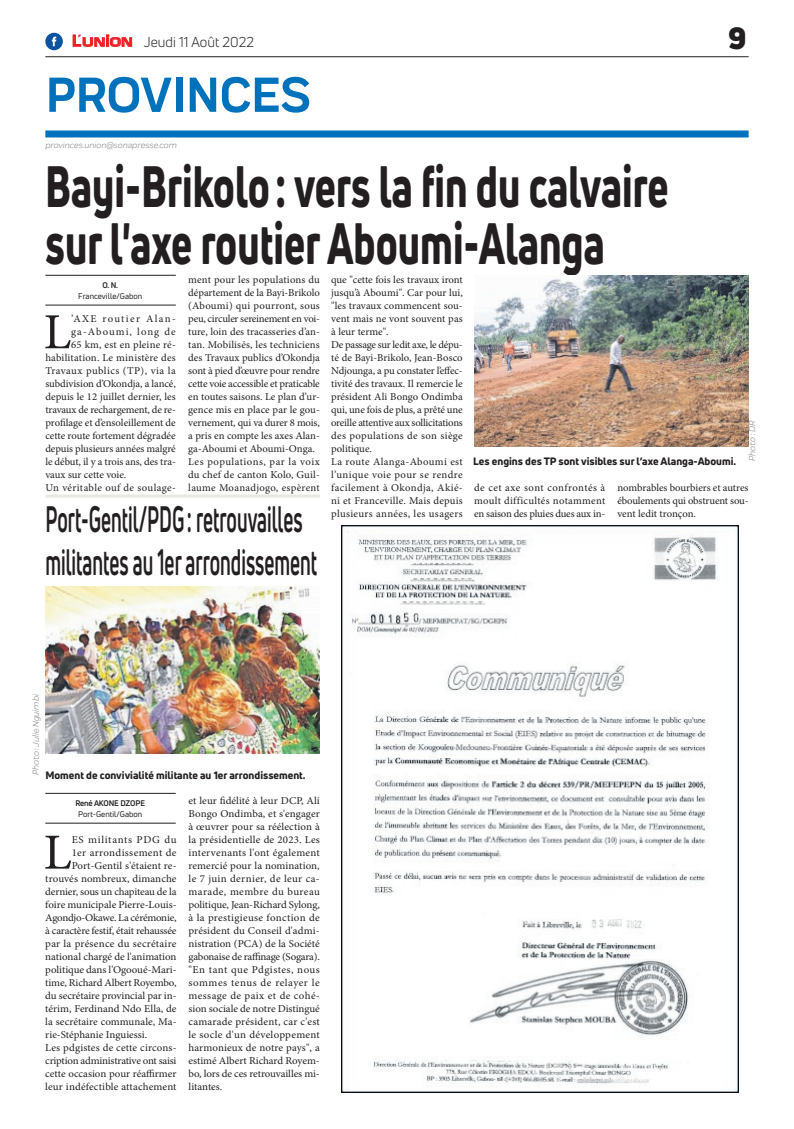
<style>
.page{position:relative;width:794px;height:1129px;background:#fff}
.page>*{position:absolute;margin:0;border:0;box-sizing:border-box;transform-origin:0 0}
.t1{font:800 57px/57px "Uni Neue";color:#231f20;scale:.7 1}
.t2{font:700 51px "Praktika";color:#0072bc}
.t3{font:50.5px "Minion Pro";color:#231f20;scale:1.04 1}
.t4{font:50.5px "Minion Pro";color:#231f20}
.t5{font:700 36px/43.2px "Uni Neue";color:#231f20;scale:.53 1}
.t6{font:900 30px "Uni Neue";color:#231f20}
.t7{font:14px "Uni Neue";color:#231f20}
.t8{font:10.5px/13px "Minion Pro";color:#231f20}
.t9{font:10.5px/13px "Minion Pro";color:#231f20;text-align:justify;scale:1.04 1}
.t10{font:800 10.5px "Uni Neue";color:#231f20}
.t11{font:10.5px "Minion Pro";letter-spacing:-.02em;color:#231f20;scale:1.04 1}
.t12{font:10.5px "Minion Pro";letter-spacing:.02em;color:#231f20}
.t13{font:10.5px "Minion Pro";letter-spacing:-.025em;color:#231f20;scale:1.04 1}
.t14{font:10.5px "Minion Pro";letter-spacing:.025em;color:#231f20;scale:1.04 1}
.t15{font:10.5px "Minion Pro";letter-spacing:.04em;color:#231f20}
.t16{font:10.5px "Minion Pro";letter-spacing:.03em;color:#231f20}
.t17{font:10.5px "Minion Pro";letter-spacing:.03em;color:#231f20;scale:1.04 1}
.t18{font:10.5px "Minion Pro";letter-spacing:.065em;color:#231f20;scale:1.04 1}
.t19{font:10.5px "Minion Pro";letter-spacing:.125em;color:#231f20}
.t20{font:10.5px "Minion Pro";letter-spacing:.1em;color:#231f20}
.t21{font:italic 9px "Praktika";color:#818386}
.t22{font:8px "Uni Neue";color:#231f20}
.t23{font:700 8px "Uni Neue";letter-spacing:-.02em;color:#231f20}
.s1{font-family:"Eurostile";font-weight:600;font-size:15px;color:#ee1d23}
.s2{font-family:"Eurostile";font-weight:600;font-size:11.4px;color:#ee1d23}
</style>
<div class="page">
<div style="left:45px;top:130px;width:703px;height:7px;background:#0072bc"></div>
<hr style="left:45px;top:56px;width:703px;height:1px;background:#231f20">
<svg style="left:72px;top:34px;width:60px;height:13px"></svg>
<div style="left:45px;top:33px;width:18px;height:17px;background:#08549e;border-radius:50%"></div>
<svg style="left:52px;top:37px;width:4px;height:9px"></svg>
<img style="left:341px;top:525px;width:397px;height:566px">
<hr style="left:45px;top:822px;width:131px;height:1px;background:#231f20">
<hr style="left:45px;top:793px;width:131px;height:1px;background:#231f20">
<img style="left:45px;top:586px;width:275px;height:167px">
<hr style="left:45px;top:494px;width:275px;height:3px;background:#e7e8e2">
<hr style="left:45px;top:304px;width:131px;height:1px;background:#231f20">
<hr style="left:45px;top:275px;width:131px;height:1px;background:#231f20">
<img style="left:474px;top:275px;width:274px;height:172px">
<h3 class="t7" style="left:72px;top:33px;width:183px"><span class="s1">L</span><span class="s2">UNION</span> Jeudi 11 Août 2022</h3>
<h2 class="t2" style="left:46px;top:54px;width:266px">PROVINCES</h2>
<p class="t21" style="left:45px;top:139px;width:133px">provinces.union@sonapresse.com</p>
<h3 class="t6" style="left:728px;top:17px;width:20px">9</h3>
<h1 class="t1" style="left:45px;top:157px;width:892px">Bayi-Brikolo: vers la fin du calvaire sur l'axe routier Aboumi-Alanga</h1>
<p class="t23" style="left:103px;top:280px;width:17px">O. N.</p>
<p class="t22" style="left:78px;top:291px;width:65px">Franceville/Gabon</p>
<p class="t8" style="left:188px;top:273px;width:133px">ment pour les populations du département de la Bayi-Brikolo (Aboumi) qui pourront, sous peu, circuler sereinement en voi&shy;ture, loin des tracasseries d’an&shy;tan. Mobilisés, les techniciens des Travaux publics d’Okondja sont à pied d’œuvre pour rendre cette voie accessible et praticable en toutes saisons. Le plan d’ur&shy;gence mis en place par le gou&shy;vernement, qui va durer 8 mois, a pris en compte les axes Alan&shy;ga-Aboumi et Aboumi-Onga.<br>Les populations, par la voix du chef de canton Kolo, Guil&shy;laume Moanadjogo, espèrent</p>
<p class="t8" style="left:331px;top:273px;width:133px">que "cette fois les travaux iront jusqu’à Aboumi". Car pour lui, "les travaux commencent sou&shy;vent mais ne vont souvent pas à leur terme".<br>De passage sur ledit axe, le dépu&shy;té de Bayi-Brikolo, Jean-Bosco<br>Ndjounga, a pu constater l’effec&shy;tivité des travaux. Il remercie le président Ali Bongo Ondimba qui, une fois de plus, a prêté une oreille attentive aux sollicitations des populations de son siège politique.<br>La route Alanga-Aboumi est l’unique voie pour se rendre facilement à Okondja, Akié&shy;ni et Franceville. Mais depuis plusieurs années, les usagers</p>
<h3 class="t4" style="left:43px;top:298px;width:29px">L</h3>
<p class="t19" style="left:71px;top:312px;width:106px">’AXE routier Alan-</p>
<p class="t20" style="left:71px;top:325px;width:106px">ga-Aboumi, long de</p>
<p class="t8" style="left:71px;top:338px;width:106px">65 km, est en pleine ré-</p>
<p class="t12" style="left:45px;top:351px;width:132px">habilitation. Le ministère des</p>
<p class="t15" style="left:45px;top:364px;width:132px">Travaux publics (TP), via la</p>
<p class="t8" style="left:45px;top:377px;width:132px">subdivision d’Okondja, a lancé,</p>
<p class="t8" style="left:45px;top:390px;width:132px">depuis le 12 juillet dernier, les</p>
<p class="t8" style="left:45px;top:403px;width:132px">travaux de rechargement, de re-</p>
<p class="t8" style="left:45px;top:416px;width:132px">profilage et d’ensoleillement de</p>
<p class="t8" style="left:45px;top:429px;width:132px">cette route fortement dégradée</p>
<p class="t8" style="left:45px;top:442px;width:132px">depuis plusieurs années malgré</p>
<p class="t8" style="left:45px;top:455px;width:132px">le début, il y a trois ans, des tra-</p>
<p class="t8" style="left:45px;top:468px;width:83px">vaux sur cette voie.</p>
<p class="t16" style="left:45px;top:481px;width:132px">Un véritable ouf de soulage-</p>
<p class="t21" style="left:746px;top:460px;width:41px;rotate:-90deg">Photo : DR</p>
<p class="t10" style="left:473px;top:453px;width:264px">Les engins des TP sont visibles sur l’axe Alanga-Aboumi.</p>
<p class="t8" style="left:474px;top:481px;width:133px;text-align:justify">de cet axe sont confrontés à moult difficultés notamment en saison des pluies dues aux in-</p>
<p class="t8" style="left:617px;top:481px;width:133px;text-align:justify">nombrables bourbiers et autres éboulements qui obstruent sou&shy;vent ledit tronçon.</p>
<h3 class="t5" style="left:45px;top:497px;width:514px">Port-Gentil/PDG: retrouvailles militantes au 1er arrondissement</h3>
<p class="t21" style="left:29px;top:774px;width:82px;rotate:-90deg">Photo : Julie Nguimbi</p>
<p class="t10" style="left:45px;top:767px;width:262px">Moment de convivialité militante au 1er arrondissement.</p>
<p class="t23" style="left:75px;top:798px;width:71px">René AKONE DZOPE</p>
<p class="t22" style="left:78px;top:808px;width:66px">Port-Gentil/Gabon</p>
<h3 class="t3" style="left:43px;top:818px;width:29px">L</h3>
<p class="t18" style="left:72px;top:832px;width:102px">ES militants PDG du</p>
<p class="t17" style="left:72px;top:845px;width:102px">1er arrondissement de</p>
<p class="t9" style="left:72px;top:858px;width:102px">Port-Gentil s'étaient re-</p>
<p class="t9" style="left:45px;top:871px;width:128px">trouvés nombreux, dimanche</p>
<p class="t9" style="left:45px;top:884px;width:128px">dernier, sous un chapiteau de la</p>
<p class="t9" style="left:45px;top:897px;width:128px">foire municipale Pierre-Louis-</p>
<p class="t13" style="left:45px;top:910px;width:128px">Agondjo-Okawe. La cérémonie,</p>
<p class="t11" style="left:45px;top:923px;width:128px">à caractère festif, était rehaussée</p>
<p class="t14" style="left:45px;top:936px;width:128px">par la présence du secrétaire</p>
<p class="t9" style="left:45px;top:949px;width:128px">national chargé de l'animation</p>
<p class="t9" style="left:45px;top:962px;width:128px">politique dans l'Ogooué-Mari-</p>
<p class="t9" style="left:45px;top:975px;width:128px">time, Richard Albert Royembo,</p>
<p class="t9" style="left:45px;top:988px;width:128px">du secrétaire provincial par in-</p>
<p class="t9" style="left:45px;top:1001px;width:128px">térim, Ferdinand Ndo Ella, de</p>
<p class="t9" style="left:45px;top:1014px;width:128px">la secrétaire communale, Ma-</p>
<p class="t9" style="left:45px;top:1027px;width:99px">rie-Stéphanie Inguiessi.</p>
<p class="t9" style="left:45px;top:1040px;width:128px">Les pdgistes de cette circons-</p>
<p class="t11" style="left:45px;top:1053px;width:128px">cription administrative ont saisi</p>
<p class="t9" style="left:45px;top:1066px;width:128px">cette occasion pour réaffirmer</p>
<p class="t9" style="left:45px;top:1079px;width:128px">leur indéfectible attachement</p>
<p class="t9" style="left:189px;top:793px;width:128px">et leur fidélité à leur DCP, Ali Bongo Ondimba, et s'engager à œuvrer pour sa réélection à la présidentielle de 2023. Les intervenants l'ont également remercié pour la nomination, le 7 juin dernier, de leur ca&shy;marade, membre du bureau politique, Jean-Richard Sylong, à la prestigieuse fonction de président du Conseil d'admi&shy;nistration (PCA) de la Société gabonaise de raffinage (Sogara). "En tant que Pdgistes, nous sommes tenus de relayer le message de paix et de cohé&shy;sion sociale de notre Distingué camarade président, car c'est le socle d'un développement harmonieux de notre pays", a estimé Albert Richard Royem&shy;bo, lors de ces retrouvailles mi&shy;litantes.</p>
</div>
